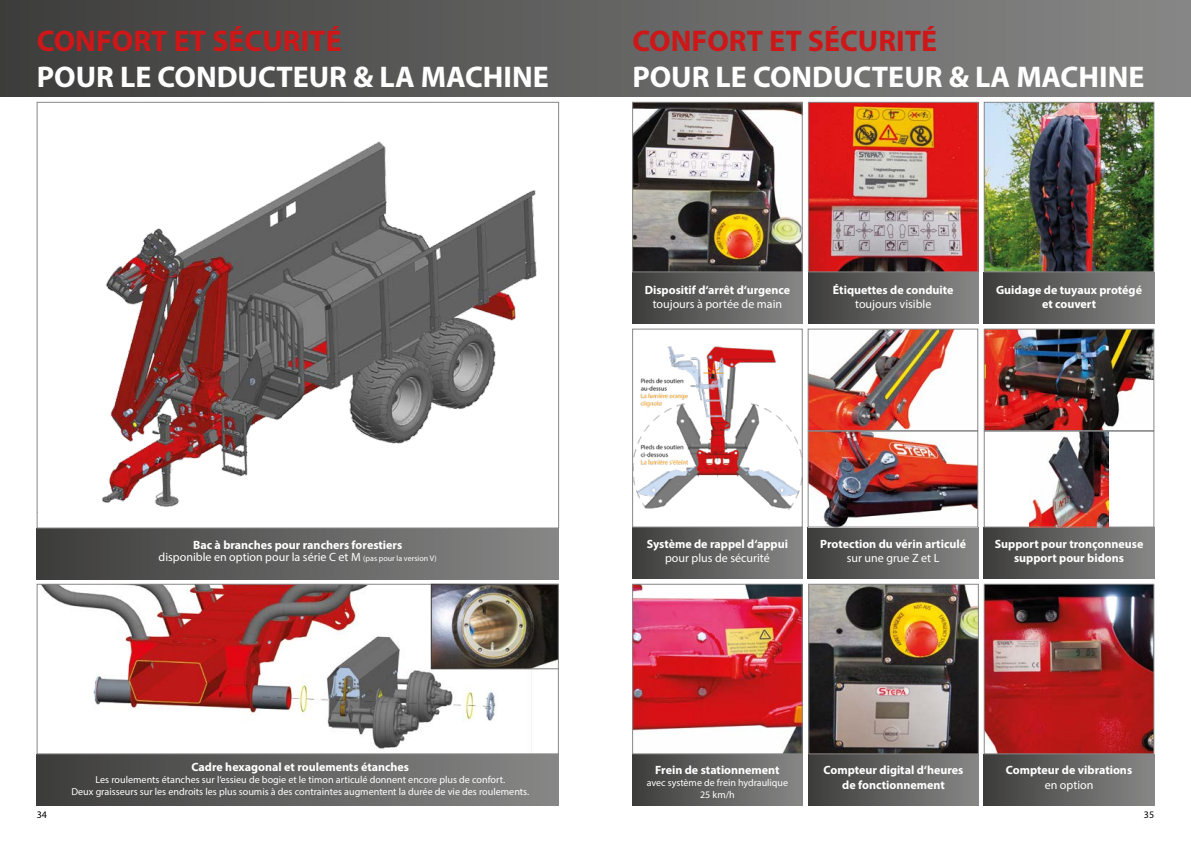
<style>
.page{position:relative;width:1191px;height:842px;background:#fff}
.page>*{position:absolute;margin:0;border:0;box-sizing:border-box;transform-origin:0 0}
.t1{font:700 30px "Myriad Pro";color:#fff}
.t2{font:700 30px "Myriad Pro";color:#cd1719}
.t3{font:700 12px/14.4px "Myriad Pro";color:#fff;text-align:center}
.t4{font:12px "Myriad Pro";color:#fff}
.t5{font:10.1px/12.1px "Myriad Pro";color:#fff;text-align:center}
.t6{font:10px/12px "Myriad Pro";color:#fff;text-align:center}
.t7{font:10px "Myriad Pro";color:#000}
.s1{font-weight:400}
.s2{font-weight:400;font-size:8px}
</style>
<div class="page">
<div style="left:0;top:0;width:1191px;height:96px;background:linear-gradient(to right,#3e3e3d,#878787)"></div>
<div style="left:37px;top:528px;width:521px;height:51px;background:linear-gradient(to right,#3e3d3d,#888887)"></div>
<img style="left:102px;top:141px;width:435px;height:366px">
<div style="left:808px;top:272px;width:170px;height:51px;background:linear-gradient(to right,#3e3d3c,#878786)"></div>
<img style="left:810px;top:104px;width:166px;height:166px">
<div style="left:808px;top:102px;width:170px;height:170px;border:1px solid #878787"></div>
<div style="left:984px;top:272px;width:170px;height:51px;background:linear-gradient(to right,#3e3d3c,#878786)"></div>
<img style="left:986px;top:104px;width:166px;height:166px">
<div style="left:984px;top:102px;width:170px;height:170px;border:1px solid #878787"></div>
<div style="left:632px;top:754px;width:170px;height:51px;background:linear-gradient(to right,#3e3d3c,#878786)"></div>
<img style="left:634px;top:586px;width:166px;height:166px">
<div style="left:632px;top:584px;width:170px;height:170px;border:1px solid #878787"></div>
<div style="left:808px;top:754px;width:170px;height:51px;background:linear-gradient(to right,#3e3d3c,#878786)"></div>
<img style="left:810px;top:586px;width:166px;height:166px">
<div style="left:808px;top:584px;width:170px;height:170px;border:1px solid #878787"></div>
<div style="left:984px;top:754px;width:170px;height:51px;background:linear-gradient(to right,#3e3d3c,#878786)"></div>
<img style="left:986px;top:586px;width:166px;height:166px">
<div style="left:984px;top:584px;width:170px;height:170px;border:1px solid #878787"></div>
<img style="left:986px;top:331px;width:166px;height:98px">
<div style="left:984px;top:329px;width:170px;height:102px;border:1px solid #878787"></div>
<div style="left:984px;top:527px;width:170px;height:51px;background:linear-gradient(to right,#3e3d3c,#878786)"></div>
<img style="left:1029px;top:433px;width:79px;height:92px">
<div style="left:984px;top:431px;width:170px;height:96px;border:1px solid #878787"></div>
<img style="left:810px;top:331px;width:166px;height:194px">
<div style="left:808px;top:329px;width:170px;height:102px;border:1px solid #878787"></div>
<div style="left:808px;top:527px;width:170px;height:51px;background:linear-gradient(to right,#3e3e3d,#878786)"></div>
<div style="left:808px;top:431px;width:170px;height:96px;border:1px solid #878787"></div>
<div style="left:632px;top:527px;width:170px;height:51px;background:linear-gradient(to right,#3e3d3c,#878786)"></div>
<img style="left:634px;top:347px;width:166px;height:162px">
<div style="left:632px;top:329px;width:170px;height:198px;border:1px solid #878787"></div>
<div style="left:632px;top:272px;width:170px;height:51px;background:linear-gradient(to right,#3e3d3c,#878786)"></div>
<img style="left:634px;top:104px;width:166px;height:166px">
<div style="left:632px;top:102px;width:170px;height:170px;border:1px solid #878787"></div>
<div style="left:37px;top:754px;width:521px;height:51px;background:linear-gradient(to right,#3e3d3d,#888887)"></div>
<img style="left:42px;top:586px;width:514px;height:166px">
<div style="left:37px;top:584px;width:521px;height:170px;border:1px solid #878787"></div>
<img style="left:433px;top:586px;width:123px;height:81px">
<h1 class="t2" style="left:37px;top:21px;width:306px">CONFORT ET SÉCURITÉ</h1>
<h1 class="t1" style="left:37px;top:57px;width:513px">POUR LE CONDUCTEUR &amp; LA MACHINE</h1>
<h1 class="t2" style="left:632px;top:21px;width:306px">CONFORT ET SÉCURITÉ</h1>
<h1 class="t1" style="left:632px;top:57px;width:513px">POUR LE CONDUCTEUR &amp; LA MACHINE</h1>
<p class="t3" style="left:644px;top:282px;width:147px">Dispositif d‘arrêt d‘urgence</p>
<p class="t4" style="left:652px;top:297px;width:131px">toujours à portée de main</p>
<p class="t3" style="left:833px;top:282px;width:122px">Étiquettes de conduite</p>
<p class="t4" style="left:855px;top:297px;width:78px">toujours visible</p>
<p class="t3" style="left:996px;top:282px;width:147px">Guidage de tuyaux protégé et couvert</p>
<p class="t3" style="left:159px;top:538px;width:280px;line-height:12px">Bac à branches pour ranchers forestiers<br><span class="s1">disponible en option pour la série C et M</span> <span class="s2">(pas pour la version V)</span></p>
<p class="t3" style="left:192px;top:759px;width:219px">Cadre hexagonal et roulements étanches</p>
<p class="t5" style="left:71px;top:773px;width:459px">Les roulements étanches sur l‘essieu de bogie et le timon articulé donnent encore plus de confort.<br>Deux graisseurs sur les endroits les plus soumis à des contraintes augmentent la durée de vie des roulements.</p>
<p class="t3" style="left:647px;top:536px;width:143px">Système de rappel d‘appui</p>
<p class="t4" style="left:665px;top:551px;width:106px">pour plus de sécurité</p>
<p class="t3" style="left:820px;top:536px;width:147px">Protection du vérin articulé</p>
<p class="t4" style="left:846px;top:551px;width:94px">sur une grue Z et L</p>
<p class="t3" style="left:994px;top:536px;width:150px">Support pour tronçonneuse support pour bidons</p>
<p class="t3" style="left:655px;top:763px;width:126px">Frein de stationnement</p>
<p class="t6" style="left:647px;top:777px;width:143px">avec système de frein hydraulique<br>25 km/h</p>
<p class="t3" style="left:823px;top:763px;width:141px">Compteur digital d‘heures de fonctionnement</p>
<p class="t3" style="left:1006px;top:763px;width:128px">Compteur de vibrations</p>
<p class="t4" style="left:1044px;top:777px;width:50px">en option</p>
<p class="t7" style="left:37px;top:809px;width:12px">34</p>
<p class="t7" style="left:1143px;top:809px;width:12px">35</p>
</div>
